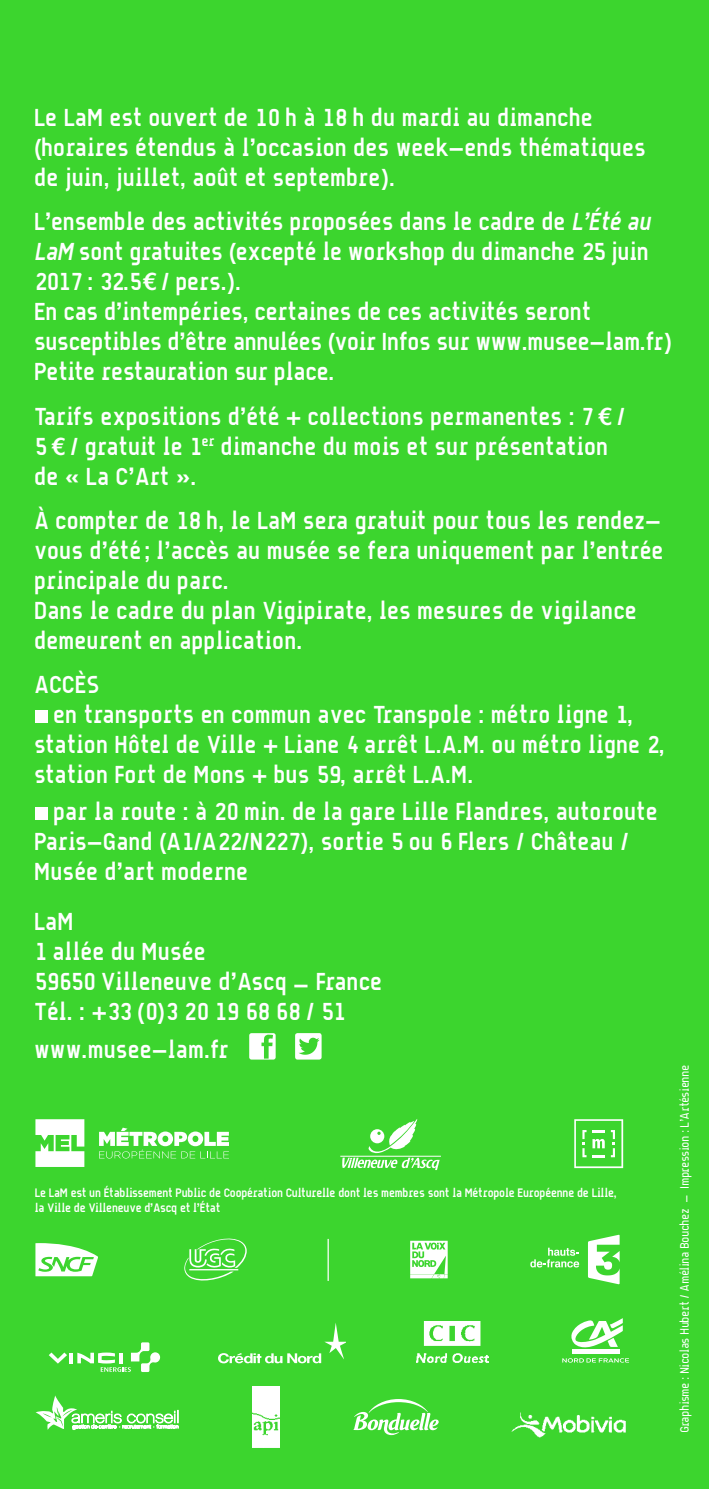
<style>
.page{position:relative;width:709px;height:1489px;background:#fff}
.page>*{position:absolute;margin:0;border:0;box-sizing:border-box;transform-origin:0 0}
.t1{font:700 25px/30px "A Udimat";color:#fff}
.t2{font:13px "A Udimat";letter-spacing:-.01em;color:#fff}
.t3{font:700 12.5px/15px "A Udimat";letter-spacing:-.02em;color:#fff}
.s1{font-style:italic}
.s2{font-family:"Linotype Euro Font Rto S";font-weight:400}
</style>
<div class="page">
<div style="left:0;top:0;width:709px;height:1488px;background:#3cd52e"></div>
<svg style="left:588px;top:1234px;width:31px;height:50px"></svg>
<svg style="left:530px;top:1247px;width:49px;height:20px"></svg>
<div style="left:35px;top:710px;width:13px;height:13px;background:#fff"></div>
<div style="left:35px;top:807px;width:13px;height:13px;background:#fff"></div>
<svg style="left:249px;top:1033px;width:27px;height:26px"></svg>
<svg style="left:295px;top:1033px;width:26px;height:26px"></svg>
<svg style="left:99px;top:1127px;width:130px;height:31px"></svg>
<svg style="left:35px;top:1119px;width:49px;height:47px"></svg>
<hr style="left:340px;top:1155px;width:101px;height:1px;background:#fff">
<svg style="left:342px;top:1119px;width:97px;height:50px"></svg>
<svg style="left:574px;top:1119px;width:49px;height:48px"></svg>
<hr style="left:327px;top:1238px;width:2px;height:42px;background:#fff">
<svg style="left:184px;top:1238px;width:63px;height:43px"></svg>
<svg style="left:410px;top:1240px;width:37px;height:38px"></svg>
<img style="left:252px;top:1386px;width:28px;height:61px">
<img style="left:511px;top:1412px;width:115px;height:25px">
<svg style="left:35px;top:1395px;width:144px;height:34px"></svg>
<svg style="left:353px;top:1399px;width:85px;height:35px"></svg>
<hr style="left:69px;top:1352px;width:4px;height:11px;background:#fff">
<svg style="left:49px;top:1352px;width:18px;height:11px"></svg>
<svg style="left:77px;top:1342px;width:83px;height:29px"></svg>
<img style="left:416px;top:1321px;width:72px;height:42px">
<svg style="left:218px;top:1323px;width:128px;height:40px"></svg>
<svg style="left:562px;top:1358px;width:67px;height:4px"></svg>
<hr style="left:572px;top:1349px;width:47px;height:4px;background:#fff">
<svg style="left:571px;top:1318px;width:52px;height:32px"></svg>
<svg style="left:35px;top:1243px;width:63px;height:33px"></svg>
<p class="t1" style="left:35px;top:102px;width:613px">Le LaM est ouvert de 10 h à 18 h du mardi au dimanche (horaires étendus à l’occasion des week-ends thématiques de juin, juillet, août et septembre).</p>
<p class="t1" style="left:35px;top:206px;width:639px">L’ensemble des activités proposées dans le cadre de <span class="s1">L’Été au LaM</span> sont gratuites (excepté le workshop du dimanche 25 juin 2017 : 32.5<span class="s2">O</span> / pers.).<br>En cas d’intempéries, certaines de ces activités seront susceptibles d’être annulées (voir Infos sur www.musee-lam.fr)<br>Petite restauration sur place.</p>
<p class="t1" style="left:35px;top:400px;width:592px">Tarifs expositions d’été + collections permanentes : 7<span class="s2">O</span> /<br>5<span class="s2">O</span> / gratuit le 1<sup>er</sup> dimanche du mois et sur présentation de « La C’Art ».</p>
<p class="t1" style="left:35px;top:504px;width:630px">À compter de 18 h, le LaM sera gratuit pour tous les rendez&shy;vous d’été ; l’accès au musée se fera uniquement par l’entrée principale du parc.<br>Dans le cadre du plan Vigipirate, les mesures de vigilance demeurent en application.</p>
<p class="t1" style="left:35px;top:669px;width:67px">Accès</p>
<p class="t1" style="left:55px;top:699px;width:581px">en transports en commun avec Transpole : métro ligne 1,</p>
<p class="t1" style="left:35px;top:729px;width:632px">station Hôtel de Ville + Liane 4 arrêt L.A.M. ou métro ligne 2,</p>
<p class="t1" style="left:35px;top:759px;width:441px">station Fort de Mons + bus 59, arrêt L.A.M.</p>
<p class="t1" style="left:35px;top:796px;width:624px;text-indent:19px">par la route : à 20 min. de la gare Lille Flandres, autoroute<br>Paris-Gand (A1/A22/N227), sortie 5 ou 6 Flers / Château /<br>Musée d’art moderne</p>
<p class="t1" style="left:35px;top:906px;width:349px">LaM<br>1 allée du Musée<br>59650 Villeneuve d’Ascq – France<br>Tél. : +33 (0)3 20 19 68 68 / 51</p>
<p class="t1" style="left:35px;top:1033px;width:196px">www.musee-lam.fr</p>
<p class="t3" style="left:35px;top:1184px;width:583px">Le LaM est un Établissement Public de Coopération Culturelle dont les membres sont la Métropole Européenne de Lille, la Ville de Villeneuve d’Ascq et l’État</p>
<p class="t2" style="left:676px;top:1431px;width:369px;rotate:-90deg">Graphisme : Nicolas Hubert / Amélina Bouchez – Impression : L’Artésienne</p>
</div>
